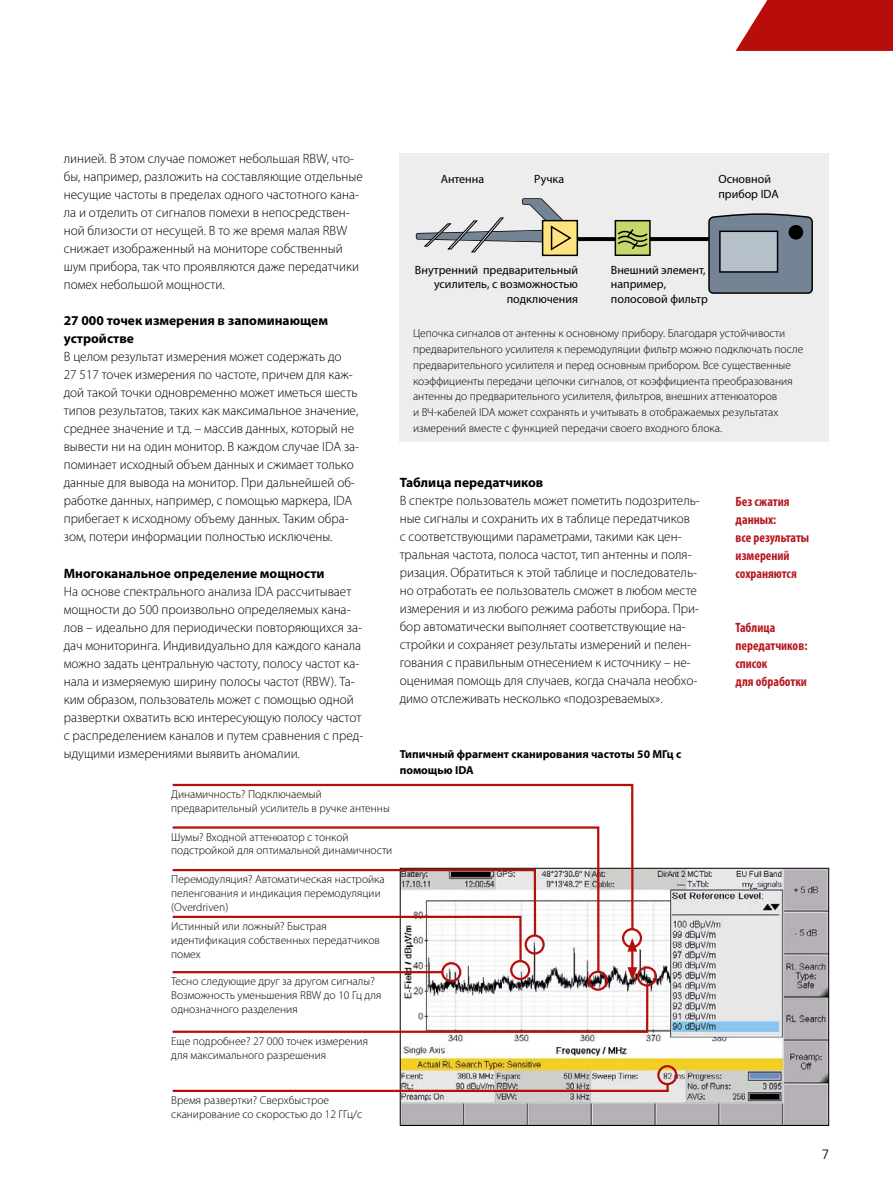
<style>
.page{position:relative;width:893px;height:1187px;background:#fff}
.page>*{position:absolute;margin:0;border:0;box-sizing:border-box;transform-origin:0 0}
.t1{font:300 13.5px/18px "Myriad Pro";color:#000}
.t2{font:700 13.5px/18px "Myriad Pro";color:#000}
.t3{font:700 condensed 13.5px/18px "Myriad Pro";color:#b61820}
.t4{font:300 13.5px "Frutiger LT";color:#000}
.t5{font:12px/14.4px "Myriad Pro";color:#000}
.t6{font:300 11.55px/13.8px "Myriad Pro";color:#000}
.t7{font:700 11.55px/15.8px "Myriad Pro";color:#000}
</style>
<div class="page">
<svg style="left:736px;top:0;width:157px;height:51px;background:#be2624"></svg>
<div style="left:400px;top:153px;width:429px;height:288px;background:#ededed"></div>
<img style="left:402px;top:869px;width:425px;height:254px">
<div style="left:657px;top:1064px;width:20px;height:21px;border:2px solid #b70e0c;border-radius:50%"></div>
<svg style="left:172px;top:1080px;width:498px;height:12px"></svg>
<div style="left:637px;top:966px;width:20px;height:20px;border:2px solid #b70e0c;border-radius:50%"></div>
<svg style="left:578px;top:237px;width:129px;height:4px"></svg>
<svg style="left:614px;top:219px;width:37px;height:37px"></svg>
<div style="left:542px;top:220px;width:36px;height:36px;background:#ffe37e;border:1px solid #000"></div>
<svg style="left:416px;top:198px;width:156px;height:55px"></svg>
<svg style="left:707px;top:213px;width:106px;height:81px;background:#707d8a"></svg>
<div style="left:719px;top:230px;width:59px;height:43px;background:#b6c0cb;border:1px solid #000"></div>
<div style="left:789px;top:226px;width:13px;height:13px;background:#000;border-radius:50%"></div>
<div style="left:789px;top:225px;width:14px;height:14px;border:1px solid #000;border-radius:50%"></div>
<svg style="left:172px;top:783px;width:462px;height:84px"></svg>
<svg style="left:172px;top:867px;width:477px;height:166px"></svg>
<p class="t1" style="left:64px;top:150px;width:300px">линией. В этом случае поможет небольшая RBW, что&shy;бы, например, разложить на составляющие отдельные несущие частоты в пределах одного частотного кана&shy;ла и отделить от сигналов помехи в непосредствен&shy;ной близости от несущей. В то же время малая RBW снижает изображенный на мониторе собственный шум прибора, так что проявляются даже передатчики помех небольшой мощности.</p>
<p class="t2" style="left:64px;top:311px;width:266px">27 000 точек измерения в запоминающем устройстве</p>
<p class="t1" style="left:64px;top:348px;width:297px">В целом результат измерения может содержать до<br>27 517 точек измерения по частоте, причем для каж&shy;дой такой точки одновременно может иметься шесть типов результатов, таких как максимальное значение, среднее значение и т.д. – массив данных, который не вывести ни на один монитор. В каждом случае IDA за&shy;поминает исходный объем данных и сжимает только данные для вывода на монитор. При дальнейшей об&shy;работке данных, например, с помощью маркера, IDA прибегает к исходному объему данных. Таким обра&shy;зом, потери информации полностью исключены.</p>
<p class="t2" style="left:64px;top:563px;width:262px">Многоканальное определение мощности</p>
<p class="t1" style="left:64px;top:582px;width:301px">На основе спектрального анализа IDA рассчитывает мощности до 500 произвольно определяемых кана&shy;лов – идеально для периодически повторяющихся за&shy;дач мониторинга. Индивидуально для каждого канала можно задать центральную частоту, полосу частот ка&shy;нала и измеряемую ширину полосы частот (RBW). Та&shy;ким образом, пользователь может с помощью одной развертки охватить всю интересующую полосу частот с распределением каналов и путем сравнения с пред&shy;ыдущими измерениями выявить аномалии.</p>
<p class="t6" style="left:171px;top:787px;width:220px">Динамичность? Подключаемый предварительный усилитель в ручке антенны</p>
<p class="t6" style="left:171px;top:829px;width:223px">Шумы? Входной аттенюатор с тонкой подстройкой для оптимальной динамичности</p>
<p class="t6" style="left:171px;top:872px;width:215px">Перемодуляция? Автоматическая настройка пеленгования и индикация перемодуляции (Overdriven)</p>
<p class="t6" style="left:171px;top:919px;width:210px">Истинный или ложный? Быстрая идентификация собственных передатчиков помех</p>
<p class="t6" style="left:171px;top:974px;width:212px">Тесно следующие друг за другом сигналы?<br>Возможность уменьшения RBW до 10 Гц для однозначного разделения</p>
<p class="t5" style="left:441px;top:172px;width:45px">Антенна</p>
<p class="t5" style="left:534px;top:172px;width:31px">Ручка</p>
<p class="t5" style="left:718px;top:172px;width:54px">Основной прибор IDA</p>
<p class="t5" style="left:415px;top:262px;width:165px;text-align:right">Внутренний предварительный усилитель, с возможностью подключения</p>
<p class="t5" style="left:611px;top:262px;width:98px">Внешний элемент, например, полосовой фильтр</p>
<p class="t6" style="left:413px;top:326px;width:392px;line-height:15.8px">Цепочка сигналов от антенны к основному прибору. Благодаря устойчивости предварительного усилителя к перемодуляции фильтр можно подключать после предварительного усилителя и перед основным прибором. Все существенные коэффициенты передачи цепочки сигналов, от коэффициента преобразования антенны до предварительного усилителя, фильтров, внешних аттенюаторов<br>и ВЧ-кабелей IDA может сохранять и учитывать в отображаемых результатах измерений вместе с функцией передачи своего входного блока.</p>
<p class="t2" style="left:400px;top:473px;width:145px">Таблица передатчиков</p>
<p class="t1" style="left:400px;top:492px;width:302px">В спектре пользователь может пометить подозритель&shy;ные сигналы и сохранить их в таблице передатчиков<br>с соответствующими параметрами, такими как цен&shy;тральная частота, полоса частот, тип антенны и поля&shy;ризация. Обратиться к этой таблице и последователь&shy;но отработать ее пользователь сможет в любом месте измерения и из любого режима работы прибора. При&shy;бор автоматически выполняет соответствующие на&shy;стройки и сохраняет результаты измерений и пелен&shy;гования с правильным отнесением к источнику – не&shy;оценимая помощь для случаев, когда сначала необхо&shy;димо отслеживать несколько «подозреваемых».</p>
<p class="t7" style="left:400px;top:746px;width:283px">Типичный фрагмент сканирования частоты 50 МГц с помощью IDA</p>
<p class="t3" style="left:736px;top:492px;width:75px">Без сжатия данных:<br>все результаты измерений сохраняются</p>
<p class="t3" style="left:736px;top:618px;width:73px">Таблица передатчиков: список<br>для обработки</p>
<p class="t6" style="left:171px;top:1034px;width:198px">Еще подробнее? 27 000 точек измерения для максимального разрешения</p>
<p class="t6" style="left:171px;top:1093px;width:193px">Время развертки? Сверхбыстрое сканирование со скоростью до 12 ГГц/с</p>
<p class="t4" style="left:822px;top:1146px;width:9px">7</p>
</div>
